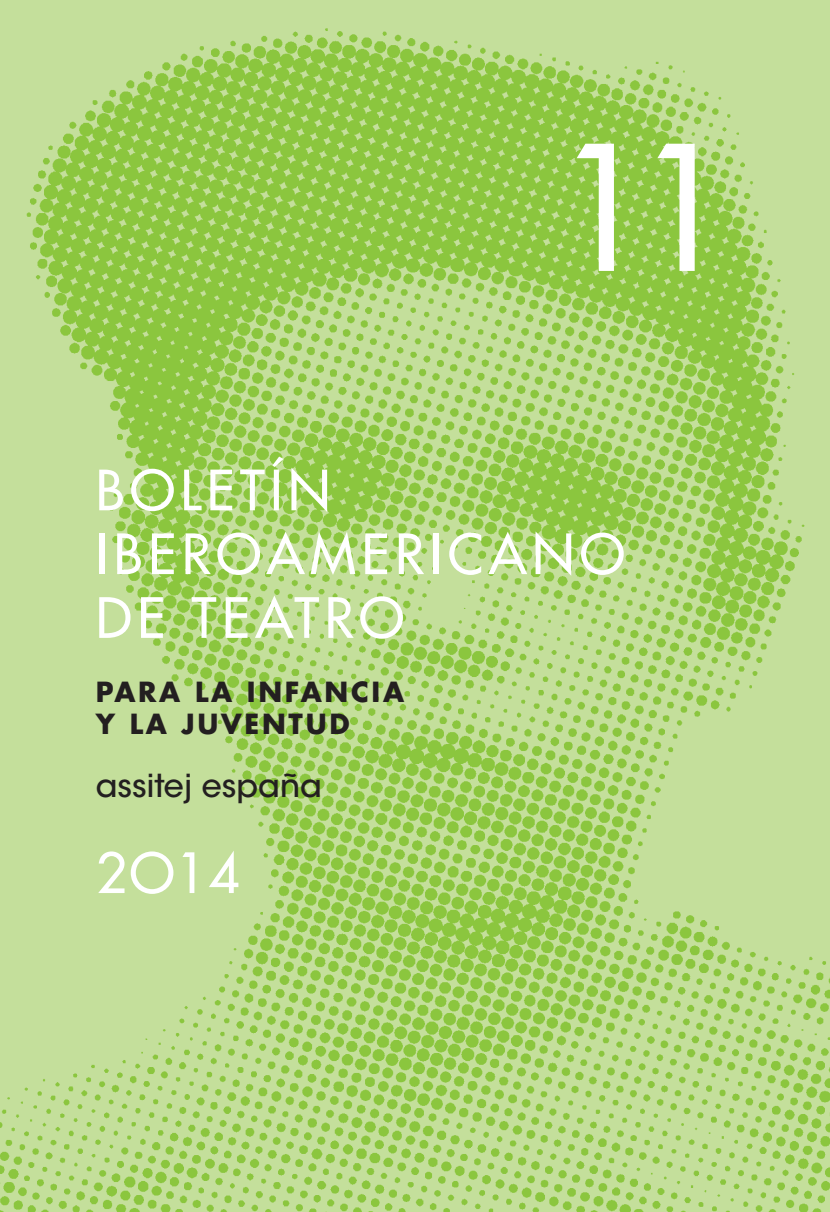
<style>
.page{position:relative;width:830px;height:1212px;background:#fff}
.page>*{position:absolute;margin:0;border:0;box-sizing:border-box;transform-origin:0 0}
.t1{font:500 168.75px "Futura Std";color:#fff}
.t2{font:500 54px "Futura Std";letter-spacing:.1em;color:#fff}
.t3{font:500 31.5px "ITC Avant Garde Std";color:#231f20}
.t4{font:700 27px "Futura Std";letter-spacing:.1em;color:#231f20}
</style>
<div class="page">
<img style="left:0;top:0;width:829px;height:1212px">
<p class="t1" style="left:555px;top:103px;width:180px">11</p>
<p class="t2" style="left:96px;top:457px;width:236px">BOLETÍN</p>
<p class="t2" style="left:96px;top:520px;width:530px">IBEROAMERICANO</p>
<p class="t2" style="left:96px;top:584px;width:309px">DE TEATRO</p>
<p class="t4" style="left:96px;top:673px;width:310px">PARA LA INFANCIA</p>
<p class="t4" style="left:96px;top:705px;width:255px">Y LA JUVENTUD</p>
<p class="t3" style="left:96px;top:766px;width:227px">assitej españa</p>
<p class="t2" style="left:96px;top:839px;width:145px">2O14</p>
</div>
